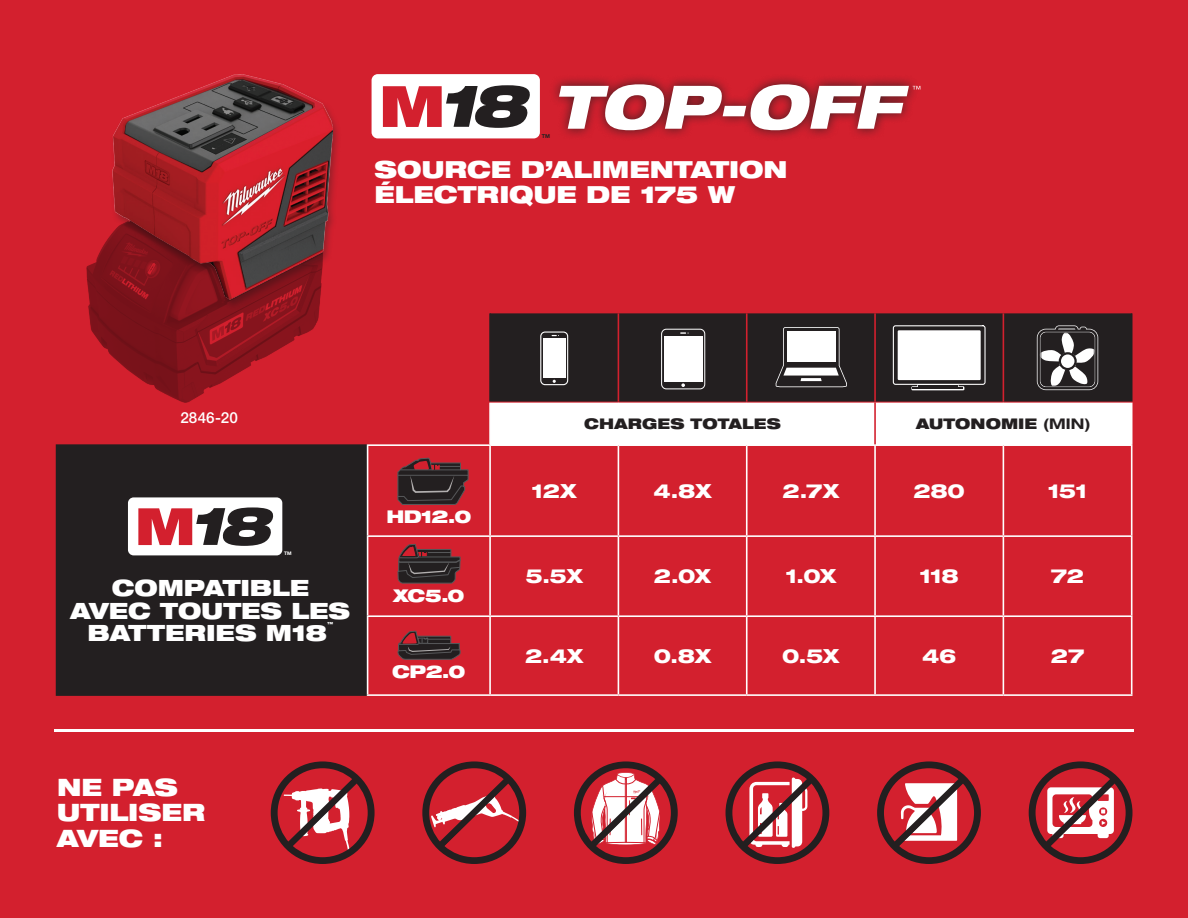
<style>
.page{position:relative;width:1188px;height:918px;background:#d3202e}
.page>*{position:absolute;margin:0;border:0;box-sizing:border-box;transform-origin:0 0}
.t1{font:900 expanded 24px/25.7px "Helvetica Neue LT Std";letter-spacing:-.005em;color:#fff}
.t2{font:900 expanded 23.55px/25.7px "Helvetica Neue LT Std";letter-spacing:-.005em;color:#fff}
.t3{font:900 expanded 22.5px/22.5px "Helvetica Neue LT Std";letter-spacing:-.005em;color:#fff;text-align:center}
.t4{font:800 expanded 19.5px "Helvetica Neue LT Std";letter-spacing:-.025em;color:#fff}
.t5{font:900 expanded 17.55px "Helvetica Neue LT Std";letter-spacing:-.035em;color:#fff}
.t6{font:500 15.3px "Helvetica Neue LT Std";letter-spacing:.01em;color:#fff}
.t7{font:900 expanded 14.7px "Helvetica Neue LT Std";letter-spacing:.005em;color:#231f20}
.t8{font:900 expanded 5.7px "Helvetica Neue LT Std";color:#fff}
.t9{font:700 5.4px "Helvetica Neue LT Std";color:#231f20}
.t10{font:700 4.8px "Helvetica Neue LT Std";color:#fff}
.s1{font-weight:700}
</style>
<div class="page">
<div style="left:57px;top:445px;width:310px;height:250px;background:#231f20"></div>
<div style="left:56px;top:444px;width:312px;height:252px;border:2px solid #231f20"></div>
<div style="left:128px;top:497px;width:154px;height:58px;background:#fff;border-radius:6px"></div>
<svg style="left:138px;top:507px;width:136px;height:39px"></svg>
<div style="left:491px;top:313px;width:640px;height:89px;background:#231f20"></div>
<div style="left:491px;top:403px;width:640px;height:41px;background:#fff"></div>
<hr style="left:489px;top:313px;width:2px;height:89px;background:#231f20">
<hr style="left:1131px;top:313px;width:2px;height:89px;background:#231f20">
<hr style="left:367px;top:444px;width:123px;height:2px;background:#fff">
<hr style="left:367px;top:446px;width:1px;height:89px;background:#fff">
<hr style="left:490px;top:444px;width:128px;height:2px;background:#fff">
<hr style="left:489px;top:446px;width:2px;height:89px;background:#fff">
<hr style="left:618px;top:444px;width:129px;height:2px;background:#fff">
<hr style="left:618px;top:446px;width:1px;height:89px;background:#fff">
<hr style="left:747px;top:444px;width:128px;height:2px;background:#fff">
<hr style="left:746px;top:446px;width:2px;height:89px;background:#fff">
<hr style="left:875px;top:444px;width:128px;height:2px;background:#fff">
<hr style="left:874px;top:446px;width:2px;height:89px;background:#fff">
<hr style="left:1003px;top:444px;width:130px;height:2px;background:#fff">
<hr style="left:1003px;top:446px;width:1px;height:89px;background:#fff">
<hr style="left:1131px;top:446px;width:2px;height:89px;background:#fff">
<hr style="left:367px;top:535px;width:123px;height:2px;background:#fff">
<hr style="left:367px;top:537px;width:1px;height:78px;background:#fff">
<hr style="left:490px;top:535px;width:128px;height:2px;background:#fff">
<hr style="left:489px;top:537px;width:2px;height:78px;background:#fff">
<hr style="left:618px;top:535px;width:129px;height:2px;background:#fff">
<hr style="left:618px;top:537px;width:1px;height:78px;background:#fff">
<hr style="left:747px;top:535px;width:128px;height:2px;background:#fff">
<hr style="left:746px;top:537px;width:2px;height:78px;background:#fff">
<hr style="left:875px;top:535px;width:128px;height:2px;background:#fff">
<hr style="left:874px;top:537px;width:2px;height:78px;background:#fff">
<hr style="left:1003px;top:535px;width:130px;height:2px;background:#fff">
<hr style="left:1003px;top:537px;width:1px;height:78px;background:#fff">
<hr style="left:1131px;top:537px;width:2px;height:78px;background:#fff">
<hr style="left:367px;top:615px;width:123px;height:2px;background:#fff">
<hr style="left:367px;top:617px;width:1px;height:77px;background:#fff">
<hr style="left:490px;top:615px;width:128px;height:2px;background:#fff">
<hr style="left:489px;top:617px;width:2px;height:77px;background:#fff">
<hr style="left:618px;top:615px;width:129px;height:2px;background:#fff">
<hr style="left:618px;top:617px;width:1px;height:77px;background:#fff">
<hr style="left:747px;top:615px;width:128px;height:2px;background:#fff">
<hr style="left:746px;top:617px;width:2px;height:77px;background:#fff">
<hr style="left:875px;top:615px;width:128px;height:2px;background:#fff">
<hr style="left:874px;top:617px;width:2px;height:77px;background:#fff">
<hr style="left:1003px;top:615px;width:130px;height:2px;background:#fff">
<hr style="left:1003px;top:617px;width:1px;height:77px;background:#fff">
<hr style="left:1131px;top:617px;width:2px;height:77px;background:#fff">
<hr style="left:367px;top:694px;width:123px;height:2px;background:#fff">
<hr style="left:490px;top:694px;width:128px;height:2px;background:#fff">
<hr style="left:618px;top:694px;width:129px;height:2px;background:#fff">
<hr style="left:747px;top:694px;width:128px;height:2px;background:#fff">
<hr style="left:875px;top:694px;width:128px;height:2px;background:#fff">
<hr style="left:1003px;top:694px;width:130px;height:2px;background:#fff">
<hr style="left:874px;top:402px;width:2px;height:42px;background:#d3202e">
<hr style="left:489px;top:402px;width:2px;height:42px;background:#fff">
<hr style="left:1131px;top:402px;width:2px;height:42px;background:#fff">
<hr style="left:618px;top:313px;width:1px;height:89px;background:#d3202e">
<hr style="left:746px;top:313px;width:2px;height:89px;background:#d3202e">
<hr style="left:874px;top:313px;width:2px;height:89px;background:#d3202e">
<hr style="left:1003px;top:313px;width:1px;height:89px;background:#d3202e">
<hr style="left:489px;top:402px;width:129px;height:1px;background:#d3202e">
<hr style="left:1003px;top:402px;width:130px;height:1px;background:#d3202e">
<div style="left:540px;top:332px;width:28px;height:53px;border:2px solid #fff;border-radius:4px"></div>
<div style="left:541px;top:333px;width:26px;height:51px;background:#231f20;border-radius:4px"></div>
<div style="left:543px;top:338px;width:23px;height:40px;background:#fff"></div>
<svg style="left:552px;top:379px;width:4px;height:4px"></svg>
<svg style="left:551px;top:335px;width:8px;height:2px"></svg>
<div style="left:661px;top:329px;width:44px;height:60px;border:2px solid #fff;border-radius:4px"></div>
<div style="left:662px;top:330px;width:42px;height:58px;background:#231f20;border-radius:4px"></div>
<div style="left:664px;top:336px;width:38px;height:46px;background:#fff"></div>
<svg style="left:681px;top:383px;width:4px;height:4px"></svg>
<svg style="left:680px;top:332px;width:9px;height:2px"></svg>
<svg style="left:775px;top:326px;width:73px;height:62px;background:#8d8b8b"></svg>
<svg style="left:893px;top:325px;width:93px;height:60px"></svg>
<div style="left:917px;top:384px;width:42px;height:3px;border:2px solid #fff"></div>
<div style="left:911px;top:386px;width:53px;height:4px;border:2px solid #fff"></div>
<svg style="left:894px;top:326px;width:90px;height:58px"></svg>
<div style="left:898px;top:330px;width:83px;height:50px;background:#fff"></div>
<hr style="left:918px;top:385px;width:39px;height:1px;background:#231f20">
<hr style="left:912px;top:387px;width:51px;height:2px;background:#231f20">
<svg style="left:1037px;top:325px;width:61px;height:65px;background:#6b6869"></svg>
<svg style="left:398px;top:458px;width:70px;height:47px"></svg>
<hr style="left:398px;top:475px;width:70px;height:1px;background:#57585a">
<svg style="left:398px;top:544px;width:62px;height:40px"></svg>
<svg style="left:398px;top:631px;width:62px;height:29px"></svg>
<div style="left:109px;top:73px;width:233px;height:238px;background:#231f20;opacity:.35"></div>
<img style="left:86px;top:74px;width:246px;height:328px">
<div style="left:372px;top:74px;width:168px;height:64px;background:#fff;border-radius:6px"></div>
<svg style="left:383px;top:85px;width:147px;height:43px"></svg>
<div style="left:549px;top:73px;width:371px;height:68px;background:#231f20;opacity:.8"></div>
<svg style="left:559px;top:84px;width:361px;height:46px"></svg>
<svg style="left:271px;top:761px;width:104px;height:103px"></svg>
<svg style="left:574px;top:761px;width:104px;height:103px"></svg>
<svg style="left:422px;top:761px;width:104px;height:103px"></svg>
<svg style="left:877px;top:761px;width:104px;height:103px"></svg>
<svg style="left:1029px;top:761px;width:104px;height:103px"></svg>
<svg style="left:726px;top:761px;width:103px;height:103px"></svg>
<hr style="left:54px;top:729px;width:1080px;height:3px;background:#fff">
<p class="t9" style="left:542px;top:133px;width:10px">TM</p>
<p class="t2" style="left:375px;top:155px;width:414px">SOURCE D’ALIMENTATION<br>ÉLECTRIQUE DE 175 W</p>
<p class="t6" style="left:180px;top:409px;width:59px">2846-20</p>
<p class="t10" style="left:284px;top:551px;width:9px">TM</p>
<p class="t3" style="left:71px;top:576px;width:281px">COMPATIBLE<br>AVEC TOUTES LES<br>BATTERIES M18</p>
<p class="t8" style="left:328px;top:620px;width:7px">™</p>
<p class="t5" style="left:386px;top:506px;width:86px">HD12.0</p>
<p class="t5" style="left:393px;top:584px;width:73px">XC5.0</p>
<p class="t5" style="left:392px;top:660px;width:75px">CP2.0</p>
<p class="t1" style="left:57px;top:773px;width:150px">NE PAS<br>UTILISER<br>AVEC :</p>
<p class="t7" style="left:584px;top:414px;width:198px">CHARGES TOTALES</p>
<p class="t7" style="left:916px;top:414px;width:176px">AUTONOMIE <span class="s1">(MIN)</span></p>
<p class="t4" style="left:532px;top:478px;width:47px">12X</p>
<p class="t4" style="left:654px;top:478px;width:60px">4.8X</p>
<p class="t4" style="left:782px;top:478px;width:58px">2.7X</p>
<p class="t4" style="left:913px;top:478px;width:53px">280</p>
<p class="t4" style="left:1048px;top:478px;width:41px">151</p>
<p class="t4" style="left:525px;top:564px;width:59px">5.5X</p>
<p class="t4" style="left:654px;top:564px;width:59px">2.0X</p>
<p class="t4" style="left:785px;top:564px;width:53px">1.0X</p>
<p class="t4" style="left:920px;top:564px;width:41px">118</p>
<p class="t4" style="left:1051px;top:564px;width:35px">72</p>
<p class="t4" style="left:525px;top:643px;width:60px">2.4X</p>
<p class="t4" style="left:654px;top:643px;width:59px">0.8X</p>
<p class="t4" style="left:782px;top:643px;width:59px">0.5X</p>
<p class="t4" style="left:922px;top:643px;width:36px">46</p>
<p class="t4" style="left:1051px;top:643px;width:35px">27</p>
</div>
